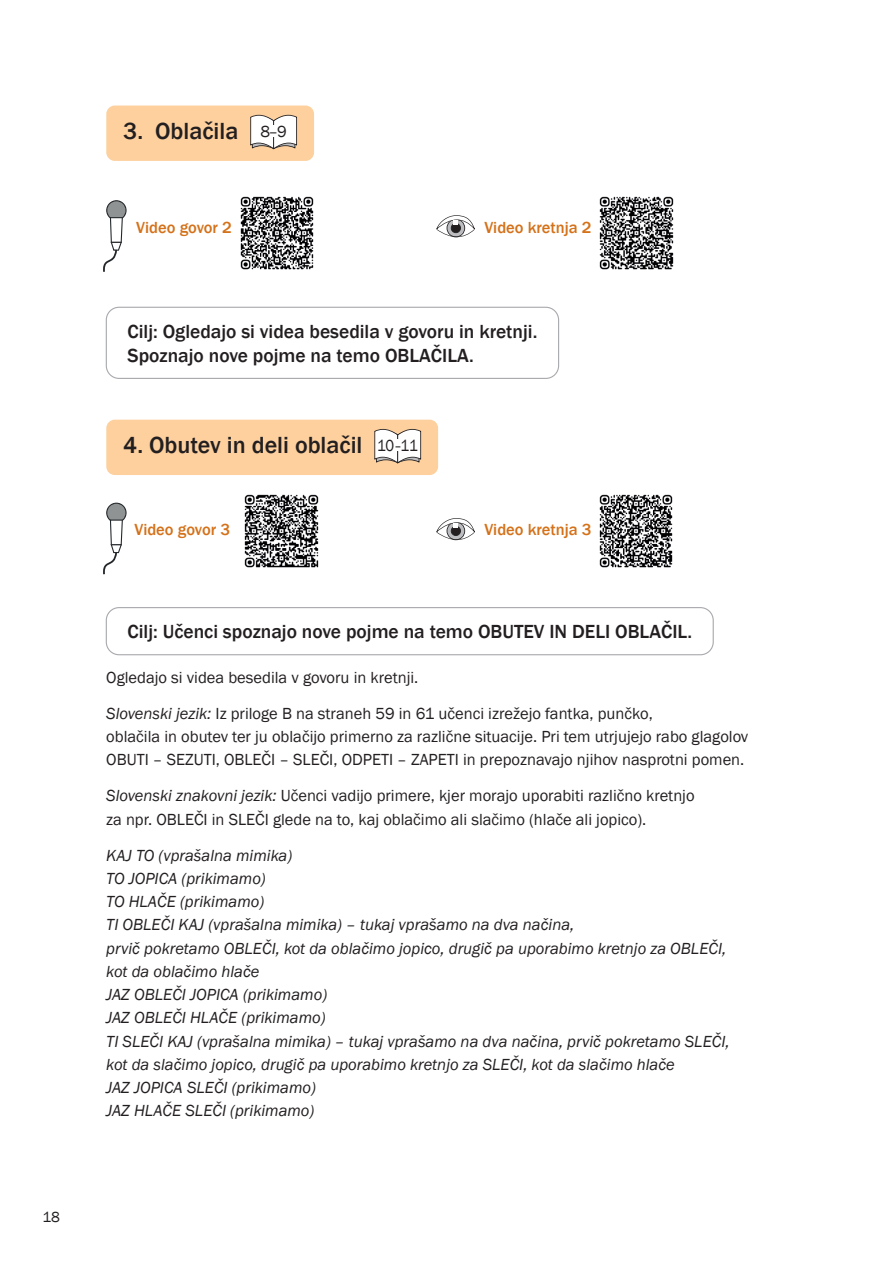
<style>
.page{position:relative;width:893px;height:1263px;background:#fff}
.page>*{position:absolute;margin:0;border:0;box-sizing:border-box;transform-origin:0 0}
.t1{font:500 24px "Franklin Gothic";color:#231f20}
.t2{font:500 19.5px/24px "Franklin Gothic";color:#231f20}
.t3{font:italic 16.5px/23.2px "Franklin Gothic";color:#231f20}
.t4{font:16.5px/23.2px "Franklin Gothic";color:#231f20}
.t5{font:500 16.5px "Franklin Gothic";color:#d47119}
.t6{font:15px "Franklin Gothic";color:#231f20}
.s1{font-weight:400;font-size:16.5px}
.s2{font-style:italic}
</style>
<div class="page">
<div style="left:106px;top:106px;width:208px;height:55px;background:#fdd09e;border-radius:9px"></div>
<svg style="left:106px;top:307px;width:453px;height:72px"></svg>
<div style="left:106px;top:420px;width:332px;height:55px;background:#fdd09e;border-radius:9px"></div>
<svg style="left:106px;top:607px;width:608px;height:48px"></svg>
<svg style="left:250px;top:114px;width:47px;height:35px;background:#e2dbd4"></svg>
<div style="left:269px;top:125px;width:9px;height:12px;background:#fff"></div>
<svg style="left:374px;top:428px;width:47px;height:35px;background:#e2dbd4"></svg>
<div style="left:395px;top:439px;width:9px;height:12px;background:#fff"></div>
<svg style="left:436px;top:215px;width:39px;height:22px"></svg>
<svg style="left:436px;top:518px;width:39px;height:22px"></svg>
<svg style="left:103px;top:200px;width:24px;height:72px"></svg>
<svg style="left:103px;top:503px;width:24px;height:71px"></svg>
<img style="left:599px;top:196px;width:75px;height:74px">
<img style="left:599px;top:494px;width:74px;height:74px">
<img style="left:240px;top:196px;width:74px;height:74px">
<img style="left:240px;top:233px;width:75px;height:1px">
<img style="left:244px;top:494px;width:75px;height:74px">
<img style="left:244px;top:535px;width:75px;height:1px">
<p class="t6" style="left:43px;top:1208px;width:19px">18</p>
<h1 class="t1" style="left:123px;top:116px;width:165px">3. Oblačila <span class="s1">8–9</span></h1>
<p class="t5" style="left:136px;top:217px;width:97px">Video govor 2</p>
<p class="t5" style="left:484px;top:217px;width:109px">Video kretnja 2</p>
<p class="t2" style="left:128px;top:320px;width:411px">Cilj: Ogledajo si videa besedila v govoru in kretnji.<br>Spoznajo nove pojme na temo OBLAČILA.</p>
<h1 class="t1" style="left:123px;top:431px;width:296px">4. Obutev in deli oblačil <span class="s1">10–11</span></h1>
<p class="t5" style="left:134px;top:519px;width:97px">Video govor 3</p>
<p class="t5" style="left:484px;top:519px;width:109px">Video kretnja 3</p>
<p class="t2" style="left:128px;top:620px;width:566px">Cilj: Učenci spoznajo nove pojme na temo OBUTEV IN DELI OBLAČIL.</p>
<p class="t4" style="left:106px;top:660px;width:548px;line-height:36px">Ogledajo si videa besedila v govoru in kretnji.<br><span class="s2">Slovenski jezik:</span> Iz priloge B na straneh 59 in 61 učenci izrežejo fantka, punčko,</p>
<p class="t4" style="left:106px;top:725px;width:643px">oblačila in obutev ter ju oblačijo primerno za različne situacije. Pri tem utrjujejo rabo glagolov<br>OBUTI – SEZUTI, OBLEČI – SLEČI, ODPETI – ZAPETI in prepoznavajo njihov nasprotni pomen.</p>
<p class="t4" style="left:106px;top:784px;width:590px"><span class="s2">Slovenski znakovni jezik:</span> Učenci vadijo primere, kjer morajo uporabiti različno kretnjo za npr. OBLEČI in SLEČI glede na to, kaj oblačimo ali slačimo (hlače ali jopico).</p>
<p class="t3" style="left:106px;top:844px;width:625px">KAJ TO (vprašalna mimika)<br>TO JOPICA (prikimamo)<br>TO HLAČE (prikimamo)<br>TI OBLEČI KAJ (vprašalna mimika) – tukaj vprašamo na dva načina,<br>prvič pokretamo OBLEČI, kot da oblačimo jopico, drugič pa uporabimo kretnjo za OBLEČI, kot da oblačimo hlače<br>JAZ OBLEČI JOPICA (prikimamo)<br>JAZ OBLEČI HLAČE (prikimamo)<br>TI SLEČI KAJ (vprašalna mimika) – tukaj vprašamo na dva načina, prvič pokretamo SLEČI, kot da slačimo jopico, drugič pa uporabimo kretnjo za SLEČI, kot da slačimo hlače<br>JAZ JOPICA SLEČI (prikimamo)<br>JAZ HLAČE SLEČI (prikimamo)</p>
</div>
